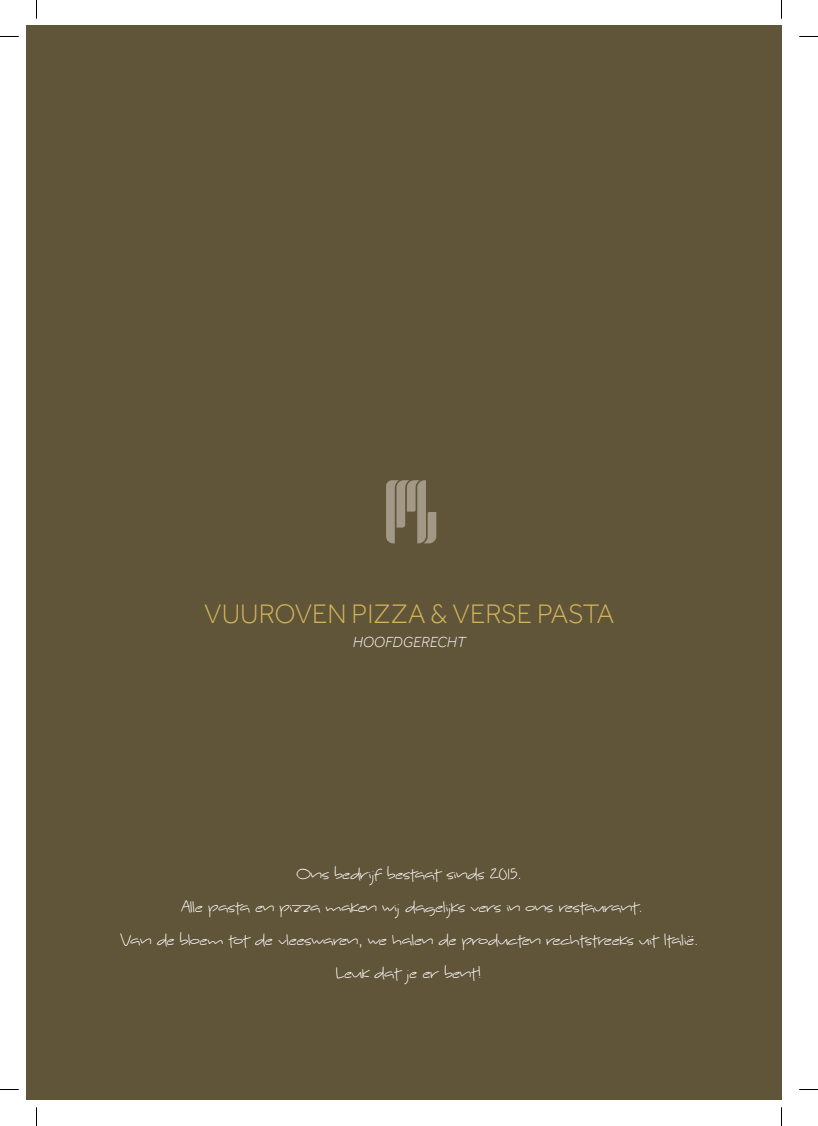
<style>
.page{position:relative;width:818px;height:1126px;background:#fff}
.page>*{position:absolute;margin:0;border:0;box-sizing:border-box;transform-origin:0 0}
.t1{font:300 27.5px "Effra";color:#d2b559}
.t2{font:15px/33px "Kyne Morgan";color:#fff;text-align:center}
.t3{font:italic 300 15px "Effra";color:#fff}
</style>
<div class="page">
<div style="left:26px;top:26px;width:755px;height:1073px;background:#605439"></div>
<svg style="left:386px;top:480px;width:50px;height:63px"></svg>
<svg style="left:0;top:36px;width:19px;height:1px"></svg>
<svg style="left:799px;top:36px;width:18px;height:1px"></svg>
<svg style="left:0;top:1089px;width:19px;height:1px"></svg>
<svg style="left:799px;top:1089px;width:18px;height:1px"></svg>
<svg style="left:36px;top:0;width:1px;height:19px"></svg>
<svg style="left:36px;top:1107px;width:1px;height:18px"></svg>
<h1 class="t1" style="left:204px;top:597px;width:411px">VUUROVEN PIZZA &amp; VERSE PASTA</h1>
<p class="t3" style="left:352px;top:632px;width:114px">HOOFDGERECHT</p>
<p class="t2" style="left:181px;top:857px;width:462px">Ons bedrijf bestaat sinds 2015.<br>Alle pasta en pizza maken wij dagelijks vers in ons restaurant.</p>
<p class="t2" style="left:120px;top:923px;width:579px">Van de bloem tot de vleeswaren, we halen de producten rechtstreeks uit Italië.<br>Leuk dat je er bent!</p>
</div>
